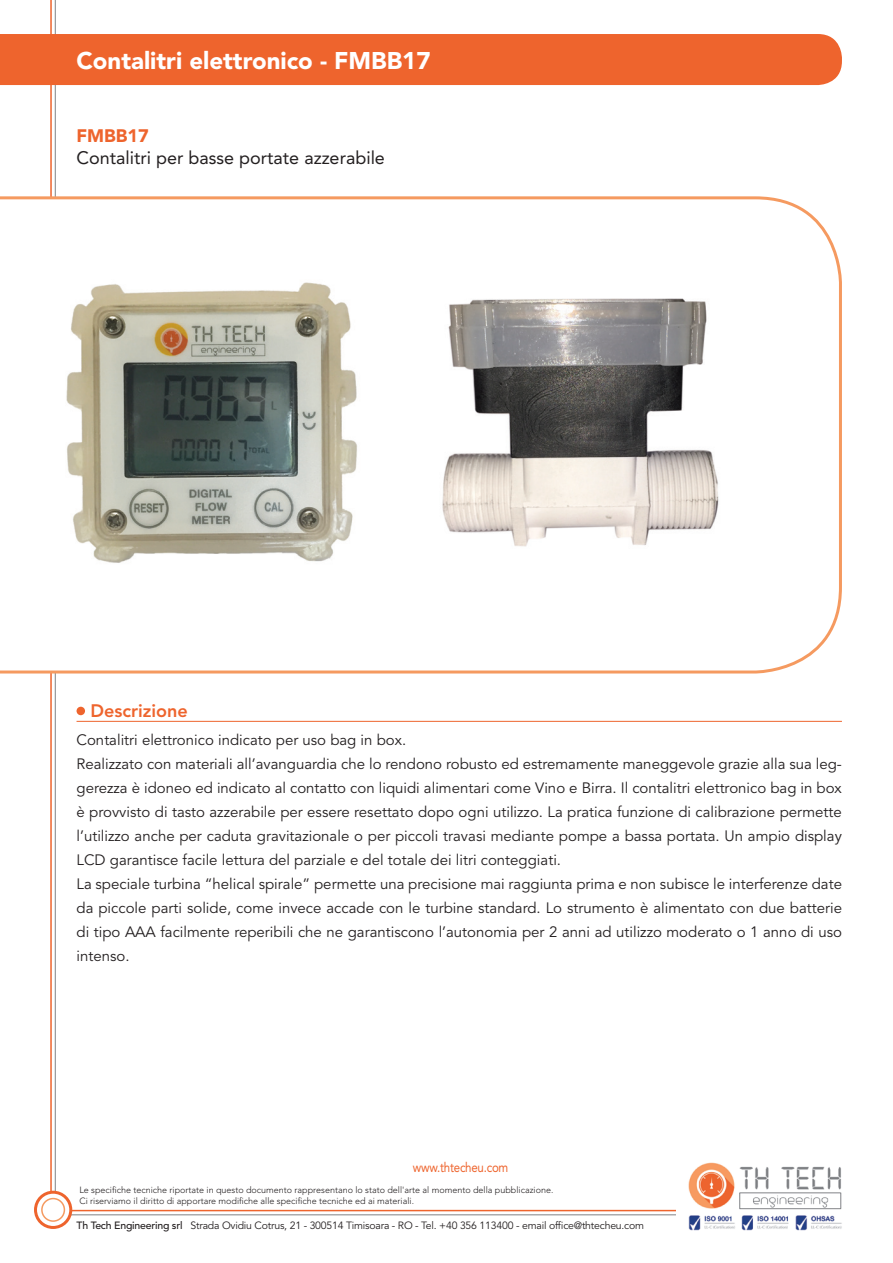
<style>
.page{position:relative;width:893px;height:1263px;background:#fff}
.page>*{position:absolute;margin:0;border:0;box-sizing:border-box;transform-origin:0 0}
.t1{font:900 24px "Avenir";color:#fff}
.t2{font:18px "Avenir";color:#231f20}
.t3{font:800 18px "Avenir";color:#ee642d}
.t4{font:900 18px "Avenir";color:#ee642d}
.t5{font:15px/24px "Avenir";color:#231f20}
.t6{font:13.5px "Avenir";letter-spacing:-.02em;color:#ee642d;scale:.85 1}
.t7{font:10.5px "Avenir";letter-spacing:-.02em;color:#231f20}
.t8{font:300 9px/10.8px "Avenir";color:#231f20}
.s1{font-weight:500}
</style>
<div class="page">
<hr style="left:51px;top:1210px;width:737px;height:1px;background:#ee642d">
<hr style="left:51px;top:1214px;width:767px;height:1px;background:#808285">
<hr style="left:50px;top:0;width:2px;height:1210px;background:#ee642d">
<hr style="left:55px;top:0;width:1px;height:1210px;background:#808285">
<svg style="left:36px;top:1192px;width:35px;height:35px"></svg>
<div style="left:34px;top:1191px;width:38px;height:38px;border:3px solid #ee642d;border-radius:50%"></div>
<div style="left:42px;top:1198px;width:22px;height:23px;background:#fff;border-radius:50%"></div>
<div style="left:41px;top:1198px;width:24px;height:24px;border:2px solid #f59a60;border-radius:50%"></div>
<img style="left:676px;top:1162px;width:166px;height:69px">
<svg style="left:0;top:195px;width:842px;height:480px"></svg>
<div style="left:0;top:34px;width:842px;height:51px;background:#ee642d"></div>
<img style="left:50px;top:264px;width:330px;height:311px">
<img style="left:420px;top:274px;width:329px;height:302px">
<hr style="left:77px;top:721px;width:765px;height:1px;background:#ee642d">
<div style="left:77px;top:707px;width:8px;height:8px;background:#ee642d;border-radius:50%"></div>
<h1 class="t1" style="left:77px;top:46px;width:356px">Contalitri elettronico - FMBB17</h1>
<p class="t4" style="left:77px;top:125px;width:74px">FMBB17</p>
<p class="t2" style="left:77px;top:147px;width:310px">Contalitri per basse portate azzerabile</p>
<p class="t3" style="left:90px;top:700px;width:99px">Descrizione</p>
<p class="t5" style="left:77px;top:728px;width:767px">Contalitri elettronico indicato per uso bag in box.<br>Realizzato con materiali all’avanguardia che lo rendono robusto ed estremamente maneggevole grazie alla sua leg&shy;gerezza è idoneo ed indicato al contatto con liquidi alimentari come Vino e Birra. Il contalitri elettronico bag in box è provvisto di tasto azzerabile per essere resettato dopo ogni utilizzo. La pratica funzione di calibrazione permette l’utilizzo anche per caduta gravitazionale o per piccoli travasi mediante pompe a bassa portata. Un ampio display LCD garantisce facile lettura del parziale e del totale dei litri conteggiati.<br>La speciale turbina “helical spirale” permette una precisione mai raggiunta prima e non subisce le interferenze date da piccole parti solide, come invece accade con le turbine standard. Lo strumento è alimentato con due batterie di tipo AAA facilmente reperibili che ne garantiscono l’autonomia per 2 anni ad utilizzo moderato o 1 anno di uso intenso.</p>
<p class="t6" style="left:413px;top:1159px;width:114px">www.thtecheu.com</p>
<p class="t8" style="left:79px;top:1184px;width:476px">Le specifiche tecniche riportate in questo documento rappresentano lo stato dell'arte al momento della pubblicazione.<br>Ci riserviamo il diritto di apportare modifiche alle specifiche tecniche ed ai materiali.</p>
<p class="t7" style="left:77px;top:1219px;width:569px"><span class="s1">Th Tech Engineering srl</span> Strada Ovidiu Cotrus, 21 - 300514 Timisoara - RO - Tel. +40 356 113400 - email office@thtecheu.com</p>
</div>
